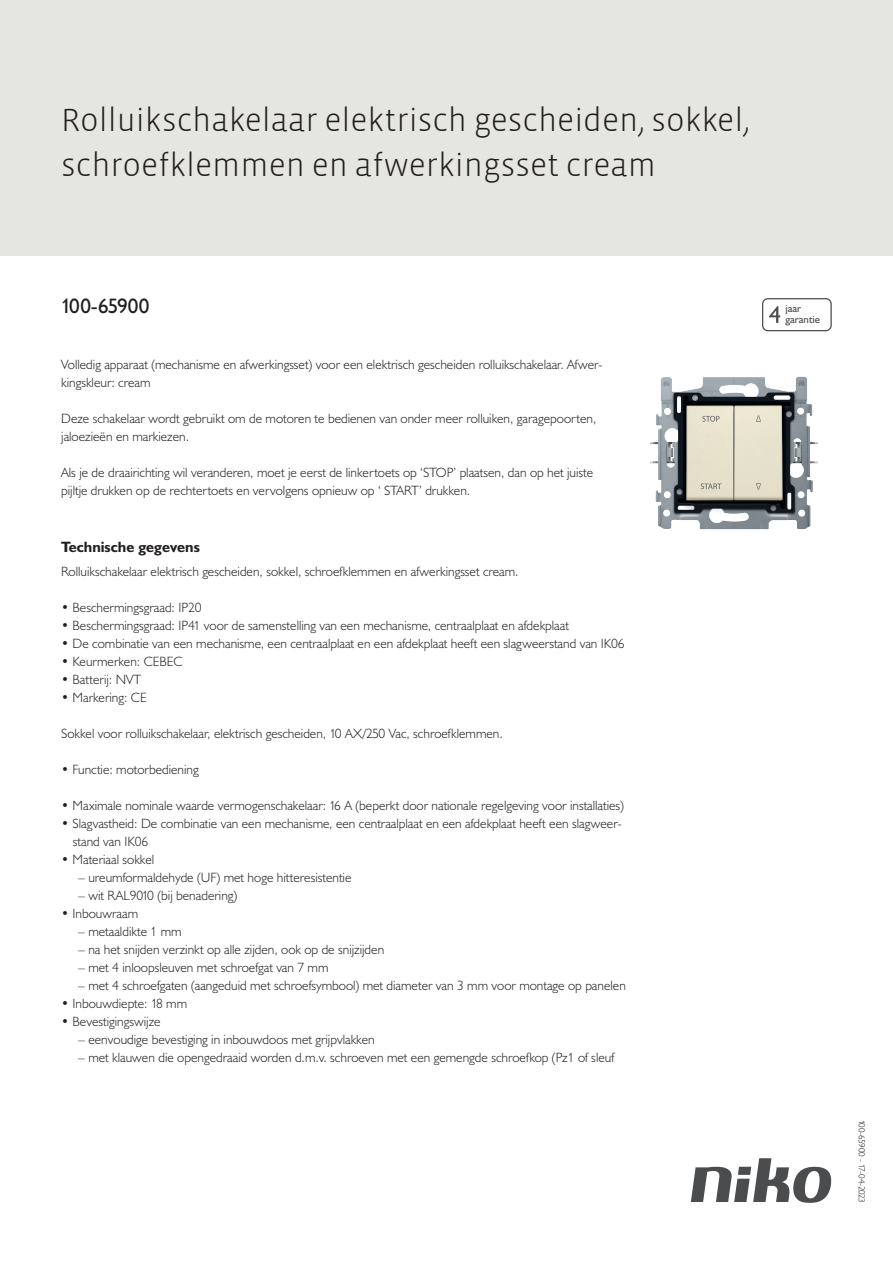
<style>
.page{position:relative;width:893px;height:1263px;background:#fff}
.page>*{position:absolute;margin:0;border:0;box-sizing:border-box;transform-origin:0 0}
.Title_datasheets{font:300 33px/45px "Vista Sans";color:#231f20}
.Article_number{font:21px "Humanist 521 BT";letter-spacing:-.02em;color:#231f20}
.Titles_parts{font:700 15px "Humanist 521 BT";color:#231f20}
.USP_Bullets{font:300 13.5px/18px "Humanist 521 BT";color:#231f20}
.Platte_tekst_CAB{font:300 13.5px/18px "Humanist 521 BT";color:#231f20}
.USP_Bullets_level_2{font:300 13.5px "Humanist 521 BT";color:#231f20}
.t1{font:10.8px/10.8px "Humanist 521 BT";color:#4b4c4d}
.Revision{font:300 9px "Humanist 521 BT";letter-spacing:-.03em;color:#231f20}
</style>
<div class="page">
<svg style="left:691px;top:1158px;width:141px;height:45px"></svg>
<div style="left:0;top:0;width:893px;height:255px;background:#e6e6e0"></div>
<svg style="left:762px;top:298px;width:70px;height:33px"></svg>
<img style="left:650px;top:376px;width:168px;height:154px">
<p class="Title_datasheets" style="left:61px;top:98px;width:690px">Rolluikschakelaar elektrisch gescheiden, sokkel, schroefklemmen en afwerkingsset cream</p>
<p class="Article_number" style="left:61px;top:293px;width:90px">100-65900</p>
<p class="t1" style="left:785px;top:303px;width:36px">jaar garantie</p>
<p class="Platte_tekst_CAB" style="left:61px;top:355px;width:543px">Volledig apparaat (mechanisme en afwerkingsset) voor een elektrisch gescheiden rolluikschakelaar. Afwer&shy;kingskleur: cream</p>
<p class="Platte_tekst_CAB" style="left:61px;top:409px;width:537px">Deze schakelaar wordt gebruikt om de motoren te bedienen van onder meer rolluiken, garagepoorten, jaloezieën en markiezen.</p>
<p class="Platte_tekst_CAB" style="left:61px;top:463px;width:533px">Als je de draairichting wil veranderen, moet je eerst de linkertoets op ‘STOP’ plaatsen, dan op het juiste pijltje drukken op de rechtertoets en vervolgens opnieuw op ‘ START’ drukken.</p>
<p class="Titles_parts" style="left:61px;top:537px;width:140px">Technische gegevens</p>
<p class="Platte_tekst_CAB" style="left:61px;top:562px;width:459px">Rolluikschakelaar elektrisch gescheiden, sokkel, schroefklemmen en afwerkingsset cream.</p>
<p class="USP_Bullets" style="left:61px;top:598px;width:142px">• Beschermingsgraad: IP20</p>
<p class="USP_Bullets" style="left:61px;top:616px;width:509px">• Beschermingsgraad: IP41 voor de samenstelling van een mechanisme, centraalplaat en afdekplaat</p>
<p class="USP_Bullets" style="left:61px;top:634px;width:565px">• De combinatie van een mechanisme, een centraalplaat en een afdekplaat heeft een slagweerstand van IK06</p>
<p class="USP_Bullets" style="left:61px;top:652px;width:123px">• Keurmerken: CEBEC</p>
<p class="USP_Bullets" style="left:61px;top:670px;width:82px">• Batterij: NVT</p>
<p class="USP_Bullets" style="left:61px;top:688px;width:87px">• Markering: CE</p>
<p class="USP_Bullets" style="left:61px;top:724px;width:443px">Sokkel voor rolluikschakelaar, elektrisch gescheiden, 10 AX/250 Vac, schroefklemmen.</p>
<p class="USP_Bullets" style="left:61px;top:760px;width:139px">• Functie: motorbediening</p>
<p class="USP_Bullets" style="left:61px;top:796px;width:564px">• Maximale nominale waarde vermogenschakelaar: 16 A (beperkt door nationale regelgeving voor installaties)</p>
<p class="USP_Bullets" style="left:73px;top:814px;width:550px;text-indent:-12px">• Slagvastheid: De combinatie van een mechanisme, een centraalplaat en een afdekplaat heeft een slagweer&shy;stand van IK06</p>
<p class="USP_Bullets" style="left:61px;top:850px;width:95px">• Materiaal sokkel</p>
<p class="USP_Bullets_level_2" style="left:78px;top:869px;width:275px">– ureumformaldehyde (UF) met hoge hitteresistentie</p>
<p class="USP_Bullets_level_2" style="left:78px;top:887px;width:161px">– wit RAL9010 (bij benadering)</p>
<p class="USP_Bullets" style="left:61px;top:904px;width:78px">• Inbouwraam</p>
<p class="USP_Bullets_level_2" style="left:78px;top:923px;width:105px">– metaaldikte 1 mm</p>
<p class="USP_Bullets_level_2" style="left:78px;top:941px;width:307px">– na het snijden verzinkt op alle zijden, ook op de snijzijden</p>
<p class="USP_Bullets_level_2" style="left:78px;top:959px;width:252px">– met 4 inloopsleuven met schroefgat van 7 mm</p>
<p class="USP_Bullets_level_2" style="left:78px;top:977px;width:549px">– met 4 schroefgaten (aangeduid met schroefsymbool) met diameter van 3 mm voor montage op panelen</p>
<p class="USP_Bullets" style="left:61px;top:994px;width:127px">• Inbouwdiepte: 18 mm</p>
<p class="USP_Bullets" style="left:61px;top:1012px;width:101px">• Bevestigingswijze</p>
<p class="USP_Bullets_level_2" style="left:78px;top:1031px;width:298px">– eenvoudige bevestiging in inbouwdoos met grijpvlakken</p>
<p class="USP_Bullets_level_2" style="left:78px;top:1049px;width:537px">– met klauwen die opengedraaid worden d.m.v. schroeven met een gemengde schroefkop (Pz1 of sleuf</p>
<p class="Revision" style="left:868px;top:1120px;width:84px;rotate:90deg">100-65900 - 17-04-2023</p>
</div>
